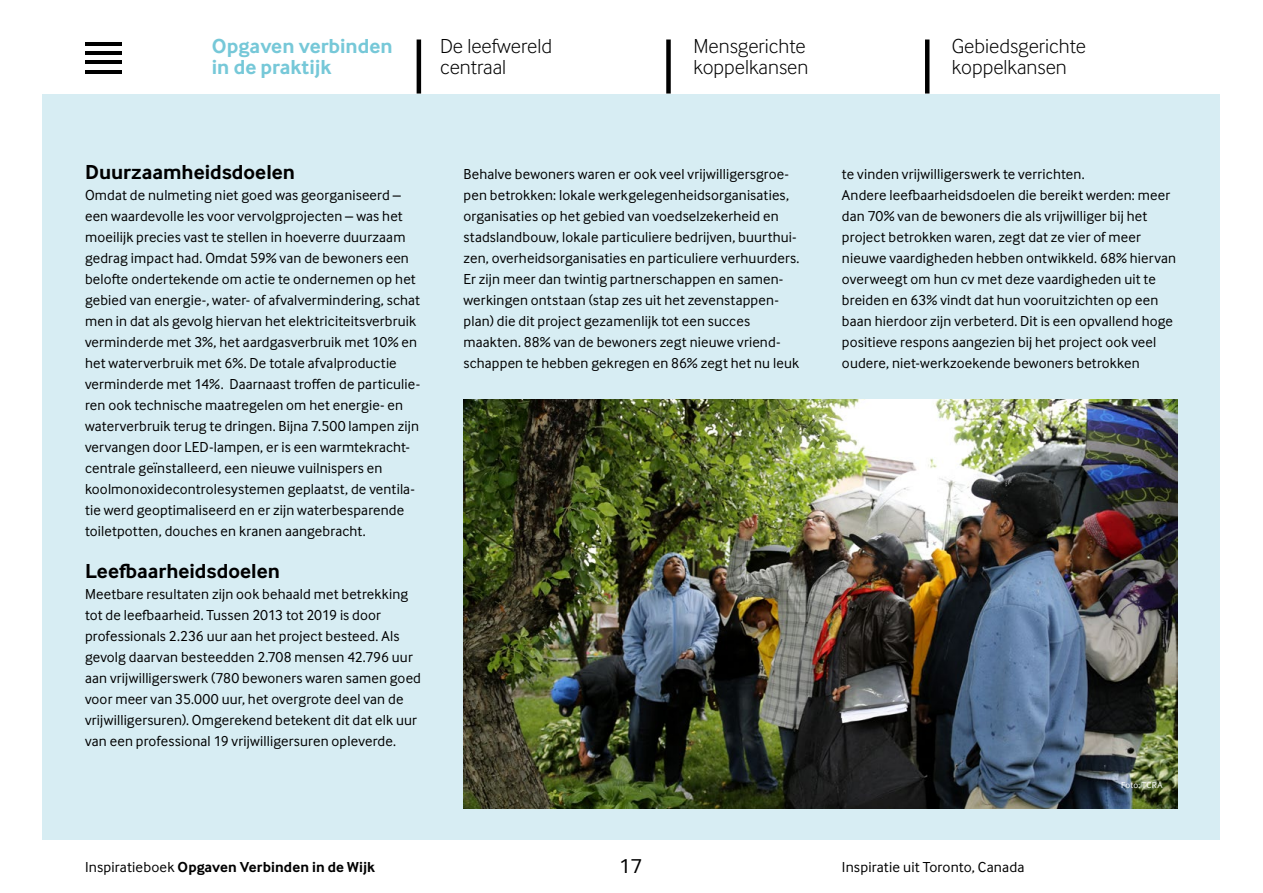
<style>
.page{position:relative;width:1263px;height:893px;background:#fff}
.page>*{position:absolute;margin:0;border:0;box-sizing:border-box;transform-origin:0 0}
.t1{font:300 21px/21px "Inter Face";color:#000}
.t2{font:700 21px "Inter Face";color:#000}
.t3{font:700 21px/21px "Inter Face";color:#76c8d8}
.t4{font:21px "Inter Face";color:#000}
.t5{font:15px/21px "Inter Face";letter-spacing:.01em;color:#000}
.t6{font:700 15px "Inter Face";letter-spacing:.005em;color:#000}
.t7{font:9px "Inter Face";letter-spacing:.01em;color:#fff}
.s1{font-weight:400}
</style>
<div class="page">
<div style="left:43px;top:94px;width:1177px;height:746px;background:#d7edf3"></div>
<hr style="left:85px;top:42px;width:37px;height:4px;background:#000">
<hr style="left:85px;top:51px;width:37px;height:4px;background:#000">
<hr style="left:85px;top:61px;width:37px;height:3px;background:#000">
<hr style="left:85px;top:70px;width:37px;height:4px;background:#000">
<hr style="left:925px;top:40px;width:4px;height:54px;background:#000">
<div style="left:666px;top:40px;width:5px;height:54px;background:#000"></div>
<hr style="left:417px;top:40px;width:4px;height:54px;background:#000">
<img style="left:463px;top:399px;width:715px;height:410px">
<h1 class="t3" style="left:212px;top:35px;width:182px">Opgaven verbinden in de praktijk</h1>
<h1 class="t1" style="left:440px;top:35px;width:113px">De leefwereld centraal</h1>
<h1 class="t1" style="left:693px;top:35px;width:116px">Mensgerichte koppelkansen</h1>
<h1 class="t1" style="left:952px;top:35px;width:135px">Gebiedsgerichte koppelkansen</h1>
<h1 class="t2" style="left:85px;top:159px;width:212px">Duurzaamheidsdoelen</h1>
<p class="t5" style="left:85px;top:184px;width:337px">Omdat de nulmeting niet goed was georganiseerd – een waardevolle les voor vervolgprojecten – was het moeilijk precies vast te stellen in hoeverre duurzaam gedrag impact had. Omdat 59% van de bewoners een belofte ondertekende om actie te ondernemen op het gebied van energie-, water- of afvalvermindering, schat men in dat als gevolg hiervan het elektriciteitsverbruik verminderde met 3%, het aardgasverbruik met 10% en het waterverbruik met 6%. De totale afvalproductie verminderde met 14%. Daarnaast troffen de particulie&shy;ren ook technische maatregelen om het energie- en waterverbruik terug te dringen. Bijna 7.500 lampen zijn vervangen door LED-lampen, er is een warmtekracht&shy;centrale geïnstalleerd, een nieuwe vuilnispers en koolmonoxidecontrolesystemen geplaatst, de ventila&shy;tie werd geoptimaliseerd en er zijn waterbesparende toiletpotten, douches en kranen aangebracht.</p>
<h1 class="t2" style="left:85px;top:558px;width:196px">Leefbaarheidsdoelen</h1>
<p class="t5" style="left:85px;top:583px;width:337px">Meetbare resultaten zijn ook behaald met betrekking tot de leefbaarheid. Tussen 2013 tot 2019 is door professionals 2.236 uur aan het project besteed. Als gevolg daarvan besteedden 2.708 mensen 42.796 uur aan vrijwilligerswerk (780 bewoners waren samen goed voor meer van 35.000 uur, het overgrote deel van de vrijwilligersuren). Omgerekend betekent dit dat elk uur van een professional 19 vrijwilligersuren opleverde.</p>
<p class="t5" style="left:463px;top:163px;width:337px">Behalve bewoners waren er ook veel vrijwilligersgroe&shy;pen betrokken: lokale werkgelegenheidsorganisaties, organisaties op het gebied van voedselzekerheid en stadslandbouw, lokale particuliere bedrijven, buurthui&shy;zen, overheidsorganisaties en particuliere verhuurders.<br>Er zijn meer dan twintig partnerschappen en samen&shy;werkingen ontstaan (stap zes uit het zevenstappen&shy;plan) die dit project gezamenlijk tot een succes maakten. 88% van de bewoners zegt nieuwe vriend&shy;schappen te hebben gekregen en 86% zegt het nu leuk</p>
<p class="t5" style="left:842px;top:163px;width:336px">te vinden vrijwilligerswerk te verrichten.<br>Andere leefbaarheidsdoelen die bereikt werden: meer dan 70% van de bewoners die als vrijwilliger bij het project betrokken waren, zegt dat ze vier of meer nieuwe vaardigheden hebben ontwikkeld. 68% hiervan overweegt om hun cv met deze vaardigheden uit te breiden en 63% vindt dat hun vooruitzichten op een baan hierdoor zijn verbeterd. Dit is een opvallend hoge positieve respons aangezien bij het project ook veel oudere, niet-werkzoekende bewoners betrokken</p>
<p class="t7" style="left:1121px;top:779px;width:43px">Foto: TCRA</p>
<p class="t6" style="left:85px;top:858px;width:291px"><span class="s1">Inspiratieboek</span> Opgaven Verbinden in de Wijk</p>
<h1 class="t4" style="left:619px;top:854px;width:24px">17</h1>
<p class="t5" style="left:842px;top:856px;width:184px">Inspiratie uit Toronto, Canada</p>
</div>
